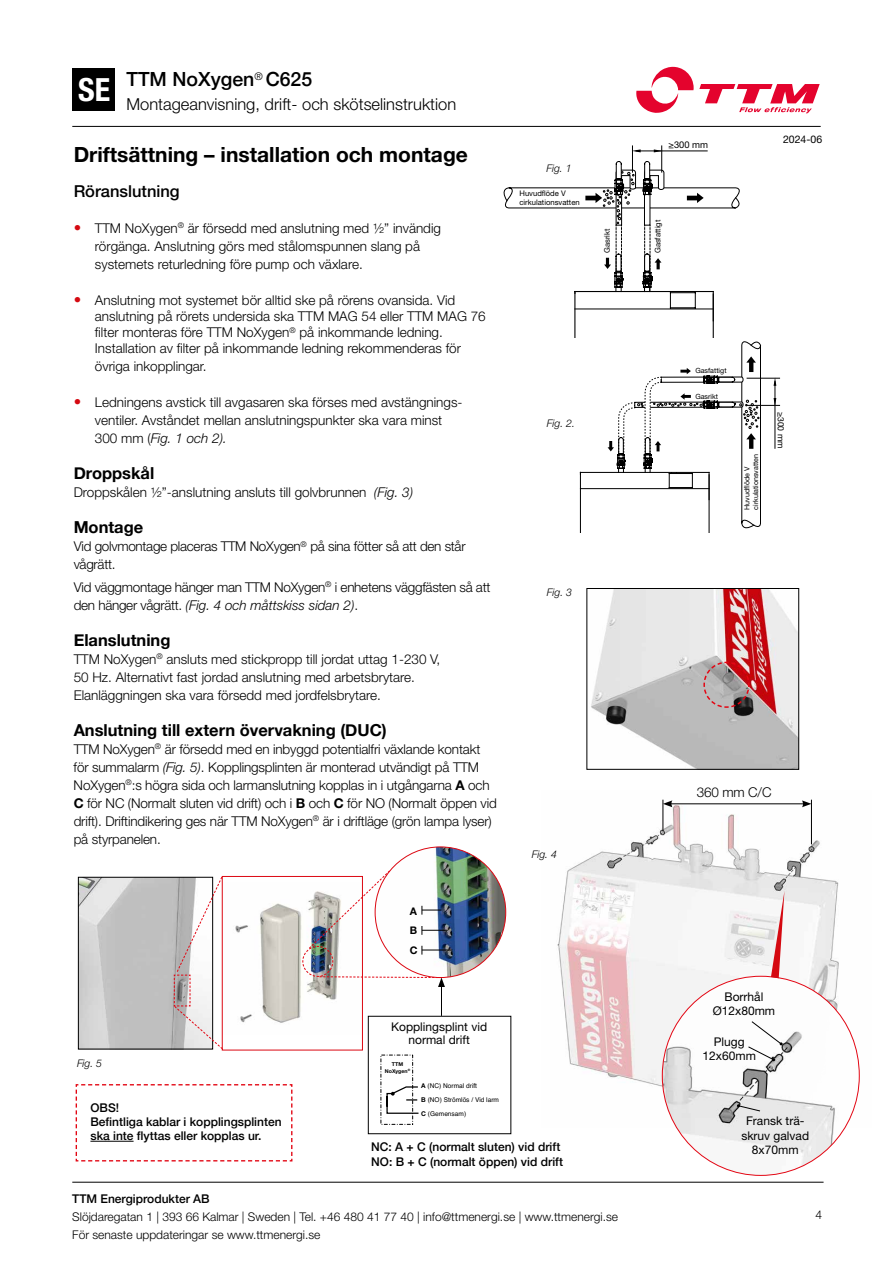
<style>
.page{position:relative;width:893px;height:1263px;background:#fff}
.page>*{position:absolute;margin:0;border:0;box-sizing:border-box;transform-origin:0 0}
.t1{font:700 condensed 31.95px "Helvetica Neue LT Pro";color:#fff}
.t2{font:700 21px "Helvetica Neue LT Pro";color:#000}
.t3{font:500 19.5px "Helvetica Neue";color:#000}
.t4{font:700 16.5px "Helvetica Neue";color:#000}
.t5{font:300 16.5px "Helvetica Neue LT Pro";color:#000}
.t6{font:500 16.5px "Helvetica Neue LT Std";color:#000}
.t7{font:300 13.5px/18px "Helvetica Neue LT Pro";color:#000}
.t8{font:300 13.5px/18px "Helvetica Neue LT Pro";letter-spacing:-.02em;color:#000}
.t9{font:500 12px/14.4px "Helvetica Neue";color:#000}
.t10{font:300 12px/17.7px "Helvetica Neue LT Pro";color:#000}
.t11{font:12px/14.4px "Helvetica Neue LT Pro";color:#000;text-align:center}
.t12{font:300 12px "Helvetica Neue LT Pro";color:#000}
.t13{font:italic 300 10.5px "Helvetica Neue LT Pro";color:#000}
.t14{font:10.5px "Helvetica Neue LT Pro";color:#000}
.t15{font:700 10.5px/19.5px "Helvetica Neue LT Pro";color:#000;text-align:justify}
.t16{font:9.3px "Helvetica Neue LT Pro";color:#000}
.t17{font:8.7px "Helvetica Neue LT Pro";color:#000}
.t18{font:7.65px/9.1px "Helvetica Neue LT Pro";color:#000}
.t19{font:7.2px/8.6px "Helvetica Neue LT Pro";color:#000}
.t20{font:6.6px/14.1px "Helvetica";color:#000}
.t21{font:700 5.25px/6.3px "Helvetica Neue LT Std";color:#000;text-align:center}
.s1{font-weight:700;font-size:15px;color:#d50911}
.s2{font-style:italic}
.s3{font-weight:700}
.s4{font-family:"Helvetica Neue LT Std";font-weight:700}
</style>
<div class="page">
<hr style="left:580px;top:472px;width:1px;height:61px;background:#000">
<hr style="left:709px;top:472px;width:1px;height:61px;background:#000">
<hr style="left:747px;top:378px;width:33px;height:1px;background:#000">
<hr style="left:747px;top:405px;width:33px;height:1px;background:#000">
<hr style="left:775px;top:382px;width:1px;height:66px;background:#000">
<svg style="left:774px;top:377px;width:2px;height:9px"></svg>
<svg style="left:774px;top:398px;width:2px;height:8px"></svg>
<svg style="left:575px;top:337px;width:186px;height:195px"></svg>
<hr style="left:574px;top:291px;width:1px;height:47px;background:#000">
<hr style="left:713px;top:291px;width:1px;height:47px;background:#000">
<svg style="left:504px;top:145px;width:236px;height:176px"></svg>
<img style="left:591px;top:590px;width:206px;height:178px">
<div style="left:586px;top:588px;width:213px;height:182px;border:1px solid #000"></div>
<svg style="left:703px;top:661px;width:47px;height:48px;background:#a98788"></svg>
<svg style="left:386px;top:1086px;width:33px;height:28px"></svg>
<img style="left:80px;top:879px;width:94px;height:168px">
<div style="left:78px;top:877px;width:135px;height:172px;border:1px solid #000"></div>
<img style="left:235px;top:903px;width:102px;height:120px">
<div style="left:222px;top:876px;width:141px;height:174px;border:1px solid #dc0812"></div>
<img style="left:375px;top:847px;width:131px;height:130px;border-radius:65px">
<svg style="left:174px;top:876px;width:50px;height:174px"></svg>
<hr style="left:422px;top:950px;width:30px;height:1px;background:#000">
<div style="left:368px;top:1016px;width:143px;height:118px;border:1px solid #000"></div>
<hr style="left:441px;top:984px;width:1px;height:32px;background:#000">
<svg style="left:302px;top:870px;width:145px;height:117px"></svg>
<svg style="left:75px;top:1084px;width:218px;height:78px"></svg>
<img style="left:557px;top:799px;width:303px;height:289px">
<hr style="left:811px;top:800px;width:1px;height:44px;background:#000">
<hr style="left:663px;top:800px;width:1px;height:31px;background:#000">
<hr style="left:670px;top:803px;width:134px;height:1px;background:#000">
<svg style="left:663px;top:800px;width:9px;height:7px"></svg>
<svg style="left:802px;top:800px;width:9px;height:7px"></svg>
<img style="left:662px;top:976px;width:197px;height:199px">
<svg style="left:737px;top:1104px;width:24px;height:8px"></svg>
<svg style="left:747px;top:1020px;width:36px;height:41px"></svg>
<svg style="left:771px;top:891px;width:13px;height:87px"></svg>
<div style="left:73px;top:68px;width:42px;height:43px;background:#000"></div>
<svg style="left:636px;top:67px;width:184px;height:46px"></svg>
<hr style="left:72px;top:126px;width:749px;height:1px;background:#000">
<hr style="left:72px;top:1182px;width:752px;height:1px;background:#000">
<h1 class="t1" style="left:78px;top:70px;width:33px">SE</h1>
<h3 class="t3" style="left:126px;top:63px;width:187px">TTM NoXygen<sup>®</sup> C625</h3>
<p class="t5" style="left:126px;top:94px;width:331px">Montageanvisning, drift- och skötselinstruktion</p>
<h2 class="t2" style="left:74px;top:142px;width:396px">Driftsättning – installation och montage</h2>
<p class="t6" style="left:74px;top:181px;width:108px">Röranslutning</p>
<p class="t7" style="left:95px;top:219px;width:348px;text-indent:-21px"><span class="s1">•</span> TTM NoXygen<sup>®</sup> är försedd med anslutning med ½” invändig rörgänga. Anslutning görs med stålomspunnen slang på systemets returledning före pump och växlare.</p>
<p class="t7" style="left:95px;top:291px;width:392px;line-height:16.2px;text-indent:-21px"><span class="s1">•</span> Anslutning mot systemet bör alltid ske på rörens ovansida. Vid anslutning på rörets undersida ska TTM MAG 54 eller TTM MAG 76 filter monteras före TTM NoXygen<sup>®</sup> på inkommande ledning.<br>Installation av filter på inkommande ledning rekommenderas för</p>
<p class="t7" style="left:95px;top:357px;width:113px">övriga inkopplingar.</p>
<p class="t7" style="left:95px;top:393px;width:369px;text-indent:-21px"><span class="s1">•</span> Ledningens avstick till avgasaren ska förses med avstängnings&shy;ventiler. Avståndet mellan anslutningspunkter ska vara minst<br>300 mm (<span class="s2">Fig. 1 och 2).</span></p>
<p class="t4" style="left:74px;top:460px;width:82px">Droppskål</p>
<p class="t7" style="left:74px;top:483px;width:341px">Droppskålen ½”-anslutning ansluts till golvbrunnen <span class="s2">(Fig. 3)</span></p>
<p class="t4" style="left:74px;top:514px;width:71px">Montage</p>
<p class="t8" style="left:74px;top:537px;width:393px">Vid golvmontage placeras TTM NoXygen<sup>®</sup> på sina fötter så att den står vågrätt.</p>
<p class="t8" style="left:74px;top:577px;width:418px">Vid väggmontage hänger man TTM NoXygen<sup>®</sup> i enhetens väggfästen så att den hänger vågrätt. <span class="s2">(Fig. 4 och måttskiss sidan 2)</span>.</p>
<p class="t4" style="left:74px;top:627px;width:98px">Elanslutning</p>
<p class="t7" style="left:74px;top:649px;width:368px">TTM NoXygen<sup>®</sup> ansluts med stickpropp till jordat uttag 1-230 V,<br>50 Hz. Alternativt fast jordad anslutning med arbetsbrytare.<br>Elanläggningen ska vara försedd med jordfelsbrytare.</p>
<p class="t4" style="left:74px;top:717px;width:315px">Anslutning till extern övervakning (DUC)</p>
<p class="t7" style="left:74px;top:739px;width:425px">TTM NoXygen<sup>®</sup> är försedd med en inbyggd potentialfri växlande kontakt för summalarm <span class="s2">(Fig. 5)</span>. Kopplingsplinten är monterad utvändigt på TTM NoXygen<sup>®</sup>:s högra sida och larmanslutning kopplas in i utgångarna <span class="s3">A</span> och <span class="s3">C</span> för NC (Normalt sluten vid drift) och i <span class="s3">B</span> och <span class="s3">C</span> för NO (Normalt öppen vid drift). Driftindikering ges när TTM NoXygen<sup>®</sup> är i driftläge (grön lampa lyser) på styrpanelen.</p>
<p class="t19" style="left:431px;top:437px;width:33px;rotate:-90deg">Gasfattigt</p>
<p class="t19" style="left:384px;top:436px;width:24px;rotate:-90deg">Gasrikt</p>
<p class="t15" style="left:410px;top:901px;width:9px">A B C</p>
<p class="t13" style="left:546px;top:162px;width:27px">Fig. 1</p>
<p class="t18" style="left:519px;top:189px;width:62px">Huvudflöde V cirkulationsvatten</p>
<p class="t13" style="left:547px;top:417px;width:30px">Fig. 2.</p>
<p class="t13" style="left:547px;top:586px;width:27px">Fig. 3</p>
<p class="t13" style="left:532px;top:848px;width:27px">Fig. 4</p>
<p class="t11" style="left:391px;top:1019px;width:98px;line-height:13.5px">Kopplingsplint vid normal drift</p>
<p class="t13" style="left:77px;top:1057px;width:27px">Fig. 5</p>
<p class="t21" style="left:385px;top:1061px;width:27px">TTM<br>NoXygen<sup>®</sup></p>
<p class="t9" style="left:90px;top:1099px;width:193px">OBS!<br>Befintliga kablar i kopplingsplinten ska inte flyttas eller kopplas ur.</p>
<p class="t20" style="left:421px;top:1079px;width:79px"><span class="s4">A</span> (NC) Normal drift<br><span class="s4">B</span> (NO) Strömlös / Vid larm<br><span class="s4">C</span> (Gemensam)</p>
<p class="t9" style="left:371px;top:1139px;width:193px">NC: A + C (normalt sluten) vid drift<br>NO: B + C (normalt öppen) vid drift</p>
<p class="t16" style="left:668px;top:139px;width:41px">≥300 mm</p>
<p class="t18" style="left:602px;top:253px;width:26px;rotate:-90deg">Gasrikt</p>
<p class="t18" style="left:653px;top:253px;width:35px;rotate:-90deg">Gasfattigt</p>
<p class="t14" style="left:783px;top:133px;width:41px">2024-06</p>
<p class="t19" style="left:695px;top:366px;width:33px">Gasfattigt</p>
<p class="t19" style="left:695px;top:392px;width:24px">Gasrikt</p>
<p class="t19" style="left:743px;top:510px;width:58px;rotate:-90deg">Huvudflöde V cirkulationsvatten</p>
<p class="t17" style="left:786px;top:412px;width:38px;rotate:90deg">≥300 mm</p>
<p class="t7" style="left:697px;top:783px;width:76px">360 mm C/C</p>
<p class="t11" style="left:713px;top:989px;width:64px">Borrhål<br>Ø12x80mm</p>
<p class="t11" style="left:703px;top:1034px;width:55px">Plugg<br>12x60mm</p>
<p class="t11" style="left:741px;top:1113px;width:69px">Fransk trä&shy;skruv galvad<br>8x70mm</p>
<p class="t9" style="left:72px;top:1191px;width:139px">TTM Energiprodukter AB</p>
<p class="t10" style="left:72px;top:1208px;width:547px">Slöjdaregatan 1 | 393 66 Kalmar | Sweden | Tel. +46 480 41 77 40 | info@ttmenergi.se | www.ttmenergi.se<br>För senaste uppdateringar se www.ttmenergi.se</p>
<p class="t12" style="left:816px;top:1207px;width:8px">4</p>
</div>
